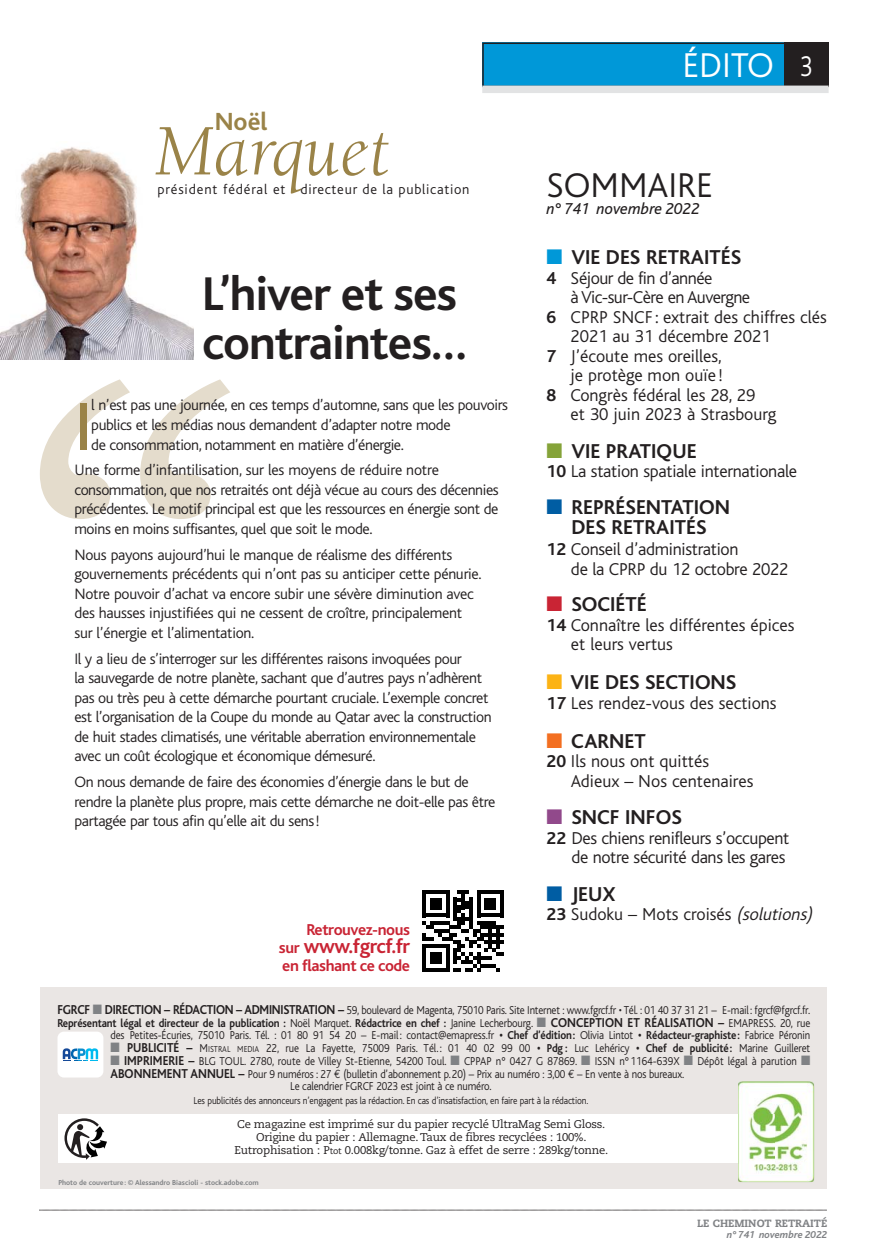
<style>
.page{position:relative;width:889px;height:1259px;background:#fff}
.page>*{position:absolute;margin:0;border:0;box-sizing:border-box;transform-origin:0 0}
.t1{font:italic 677.7px "Berkeley";color:#e4dccc}
.t2{font:italic 74.4px "Berkeley";color:#9a8348}
.t3{font:70.2px "Bliss";color:#9a8348}
.t4{font:700 49.5px/48px "Bliss";letter-spacing:-.02em;color:#231f20}
.t5{font:300 36px "Bliss";color:#231f20}
.t6{font:300 36px "Bliss";color:#fff}
.t7{font:700 25.95px "Bliss";color:#9a8348}
.t8{font:700 21px/19.5px "Bliss";color:#231f20;text-align:center}
.t9{font:700 21px "Bliss";letter-spacing:-.025em;color:#c92434}
.t10{font:300 18px/19.5px "Bliss";color:#231f20}
.t11{font:300 18px/19.5px "Bliss";letter-spacing:-.02em;color:#231f20;text-align:right}
.t12{font:300 18px "Bliss";letter-spacing:-.03em;color:#231f20}
.t13{font:700 16.5px "Bliss";letter-spacing:-.025em;color:#c92434}
.t14{font:italic 16.5px "Bliss";color:#231f20}
.t15{font:300 15.75px/19.5px "Bliss";letter-spacing:-.025em;color:#231f20}
.t16{font:300 14.4px "Bliss";letter-spacing:.05em;color:#231f20}
.t17{font:300 12px/12.8px "Bliss";letter-spacing:-.015em;color:#231f20;text-align:right;scale:.9 1}
.t18{font:11.25px/12.8px "Caecilia";letter-spacing:-.02em;color:#231f20;text-align:center}
.t19{font:300 10.5px "Bliss";letter-spacing:-.015em;color:#231f20;scale:.9 1}
.t20{font:800 10.5px "Caecilia";color:#808285}
.t21{font:italic 700 10.5px "Bliss";color:#808285}
.t22{font:700 7.5px "Bliss";color:#808285}
.s1{font-size:30px}
.s2{color:#0098d8}
.s3{font-weight:700}
.s4{color:#85a339}
.s5{color:#005da3}
.s6{color:#c92434}
.s7{color:#fcb315}
.s8{color:#f36f21}
.s9{color:#91498b}
.s10{font-style:italic}
.s11{font-size:16.5px}
.s12{font-weight:700;font-size:13.5px}
.s13{color:#808285}
.s14{font-size:9px}
.s15{font-family:"Euro Mono";font-weight:400}
</style>
<div class="page">
<svg style="left:39px;top:1209px;width:788px;height:1px"></svg>
<div style="left:482px;top:43px;width:346px;height:44px;background:#0098d8"></div>
<div style="left:482px;top:43px;width:346px;height:44px;border:2px solid #231f20"></div>
<div style="left:784px;top:43px;width:44px;height:44px;background:#231f20"></div>
<div style="left:482px;top:86px;width:346px;height:7px;background:#e2e3e4"></div>
<img style="left:0;top:147px;width:194px;height:213px">
<svg style="left:422px;top:890px;width:82px;height:81px"></svg>
<div style="left:40px;top:987px;width:787px;height:202px;background:#eae6e4"></div>
<div style="left:58px;top:1114px;width:716px;height:49px;background:#fff"></div>
<svg style="left:64px;top:1118px;width:43px;height:41px"></svg>
<img style="left:738px;top:1081px;width:76px;height:101px">
<img style="left:738px;top:1114px;width:36px;height:49px">
<div style="left:57px;top:1031px;width:46px;height:46px;background:#fff;border-radius:6px"></div>
<svg style="left:63px;top:1048px;width:35px;height:13px"></svg>
<h3 class="t7" style="left:215px;top:112px;width:54px">Noël</h3>
<h2 class="t2" style="left:154px;top:122px;width:237px">Marquet</h2>
<p class="t16" style="left:157px;top:182px;width:313px">président fédéral et directeur de la publication</p>
<h3 class="t6" style="left:682px;top:48px;width:131px">ÉDITO <span class="s1">3</span></h3>
<h3 class="t5" style="left:546px;top:167px;width:168px">SOMMAIRE</h3>
<p class="t14" style="left:546px;top:200px;width:154px">n° 741 novembre 2022</p>
<h3 class="t8" style="left:546px;top:250px;width:196px"><span class="s2">■</span> VIE DES RETRAITÉS</h3>
<p class="t12" style="left:546px;top:269px;width:167px"><span class="s3">4</span> Séjour de fin d’année</p>
<p class="t12" style="left:570px;top:288px;width:181px">à Vic-sur-Cère en Auvergne</p>
<p class="t10" style="left:546px;top:308px;width:282px"><span class="s3">6</span> CPRP SNCF: extrait des chiffres clés</p>
<p class="t10" style="left:570px;top:327px;width:202px">2021 au 31 décembre 2021</p>
<p class="t10" style="left:546px;top:347px;width:177px"><span class="s3">7</span> J’écoute mes oreilles,</p>
<p class="t10" style="left:570px;top:366px;width:154px">je protège mon ouïe !</p>
<p class="t10" style="left:546px;top:386px;width:210px"><span class="s3">8</span> Congrès fédéral les 28, 29</p>
<p class="t10" style="left:570px;top:405px;width:207px">et 30 juin 2023 à Strasbourg</p>
<h3 class="t8" style="left:546px;top:443px;width:152px"><span class="s4">■</span> VIE PRATIQUE</h3>
<p class="t10" style="left:546px;top:462px;width:252px"><span class="s3">10</span> La station spatiale internationale</p>
<h3 class="t8" style="left:546px;top:499px;width:185px"><span class="s5">■</span> REPRÉSENTATION<br>DES RETRAITÉS</h3>
<p class="t10" style="left:571px;top:540px;width:219px;text-indent:-24px"><span class="s3">12</span> Conseil d’administration<br>de la CPRP du 12 octobre 2022</p>
<h3 class="t8" style="left:546px;top:597px;width:102px"><span class="s6">■</span> SOCIÉTÉ</h3>
<p class="t10" style="left:571px;top:616px;width:225px;text-indent:-24px"><span class="s3">14</span> Connaître les différentes épices et leurs vertus</p>
<h3 class="t8" style="left:546px;top:675px;width:191px"><span class="s7">■</span> VIE DES SECTIONS</h3>
<p class="t10" style="left:546px;top:694px;width:231px"><span class="s3">17</span> Les rendez-vous des sections</p>
<h3 class="t8" style="left:546px;top:733px;width:101px"><span class="s8">■</span> CARNET</h3>
<p class="t10" style="left:571px;top:752px;width:184px;text-indent:-24px"><span class="s3">20</span> Ils nous ont quittés<br>Adieux – Nos centenaires</p>
<h3 class="t8" style="left:546px;top:810px;width:137px"><span class="s9">■</span> SNCF INFOS</h3>
<p class="t11" style="left:546px;top:829px;width:244px"><span class="s3">22</span> Des chiens renifleurs s’occupent de notre sécurité dans les gares</p>
<h3 class="t8" style="left:546px;top:886px;width:71px"><span class="s5">■</span> JEUX</h3>
<p class="t10" style="left:546px;top:905px;width:271px"><span class="s3">23</span> Sudoku – Mots croisés <span class="s10">(solutions)</span></p>
<h3 class="t4" style="left:202px;top:275px;width:266px">L’hiver et ses contraintes…</h3>
<h1 class="t1" style="left:-8px;top:347px;width:240px">“</h1>
<h3 class="t3" style="left:74px;top:389px;width:19px">I</h3>
<p class="t15" style="left:91px;top:396px;width:418px">l n’est pas une journée, en ces temps d’automne, sans que les pouvoirs publics et les médias nous demandent d’adapter notre mode<br>de consommation, notamment en matière d’énergie.</p>
<p class="t15" style="left:74px;top:461px;width:426px">Une forme d’infantilisation, sur les moyens de réduire notre consommation, que nos retraités ont déjà vécue au cours des décennies précédentes. Le motif principal est que les ressources en énergie sont de moins en moins suffisantes, quel que soit le mode.</p>
<p class="t15" style="left:74px;top:545px;width:409px">Nous payons aujourd’hui le manque de réalisme des différents gouvernements précédents qui n’ont pas su anticiper cette pénurie.<br>Notre pouvoir d’achat va encore subir une sévère diminution avec des hausses injustifiées qui ne cessent de croître, principalement sur l’énergie et l’alimentation.</p>
<p class="t15" style="left:74px;top:649px;width:419px">Il y a lieu de s’interroger sur les différentes raisons invoquées pour<br>la sauvegarde de notre planète, sachant que d’autres pays n’adhèrent pas ou très peu à cette démarche pourtant cruciale. L’exemple concret est l’organisation de la Coupe du monde au Qatar avec la construction de huit stades climatisés, une véritable aberration environnementale avec un coût écologique et économique démesuré.</p>
<p class="t15" style="left:74px;top:772px;width:422px">On nous demande de faire des économies d’énergie dans le but de rendre la planète plus propre, mais cette démarche ne doit-elle pas être partagée par tous afin qu’elle ait du sens!</p>
<p class="t13" style="left:306px;top:923px;width:105px">Retrouvez-nous</p>
<h3 class="t9" style="left:279px;top:938px;width:133px"><span class="s11">sur</span> www.fgrcf.fr</h3>
<p class="t13" style="left:282px;top:959px;width:129px">en flashant ce code</p>
<p class="t17" style="left:57px;top:1004px;width:838px"><span class="s12">FGRCF</span> <span class="s13">■</span> <span class="s12">DIRECTION – RÉDACTION – ADMINISTRATION –</span> 59, boulevard de Magenta, 75010 Paris. Site Internet : www.fgrcf.fr • Tél. : 01 40 37 31 21 – E-mail: fgrcf@fgrcf.fr.<br><span class="s3">Représentant légal et directeur de la publication :</span> Noël Marquet. <span class="s3">Rédactrice en chef :</span> Janine Lecherbourg. <span class="s13">■</span> <span class="s12">CONCEPTION ET RÉALISATION –</span> EMAPRESS. 20, rue des Petites-Écuries, 75010 Paris. Tél. : 01 80 91 54 20 – E-mail: contact@emapress.fr <span class="s3">• Chef d’édition:</span> Olivia Lintot <span class="s3">• Rédacteur-graphiste:</span> Fabrice Péronin</p>
<p class="t17" style="left:110px;top:1042px;width:779px"><span class="s13">■</span> <span class="s12">PUBLICITÉ –</span> M<span class="s14">ISTRAL MEDIA</span> 22, rue La Fayette, 75009 Paris. Tél.: 01 40 02 99 00 <span class="s3">• Pdg :</span> Luc Lehéricy <span class="s3">• Chef de publicité:</span> Marine Guilleret</p>
<p class="t17" style="left:110px;top:1055px;width:779px"><span class="s13">■</span> <span class="s12">IMPRIMERIE –</span> BLG TOUL. 2780, route de Villey St-Etienne, 54200 Toul. <span class="s13">■</span> CPPAP n° 0427 G 87869. <span class="s13">■</span> ISSN n° 1164-639X <span class="s13">■</span> Dépôt légal à parution <span class="s13">■</span></p>
<p class="t17" style="left:110px;top:1067px;width:639px"><span class="s12">ABONNEMENT ANNUEL –</span> Pour 9 numéros : 27 <span class="s15">€</span> (bulletin d’abonnement p.20) – Prix au numéro : 3,00 <span class="s15">€</span> – En vente à nos bureaux.</p>
<p class="t17" style="left:290px;top:1080px;width:225px">Le calendrier FGRCF 2023 est joint à ce numéro.</p>
<p class="t19" style="left:194px;top:1095px;width:440px">Les publicités des annonceurs n’engagent pas la rédaction. En cas d’insatisfaction, en faire part à la rédaction.</p>
<p class="t18" style="left:234px;top:1118px;width:375px">Ce magazine est imprimé sur du papier recyclé UltraMag Semi Gloss.<br>Origine du papier : Allemagne. Taux de fibres recyclées : 100%.<br>Eutrophisation : P<span class="s14">tot</span> 0.008kg/tonne. Gaz à effet de serre : 289kg/tonne.</p>
<p class="t22" style="left:58px;top:1179px;width:202px">Photo de couverture : © Alessandro Biascioli - stock.adobe.com</p>
<p class="t20" style="left:697px;top:1218px;width:132px">LE CHEMINOT RETRAITÉ</p>
<p class="t21" style="left:727px;top:1229px;width:102px">n° 741 novembre 2022</p>
</div>
